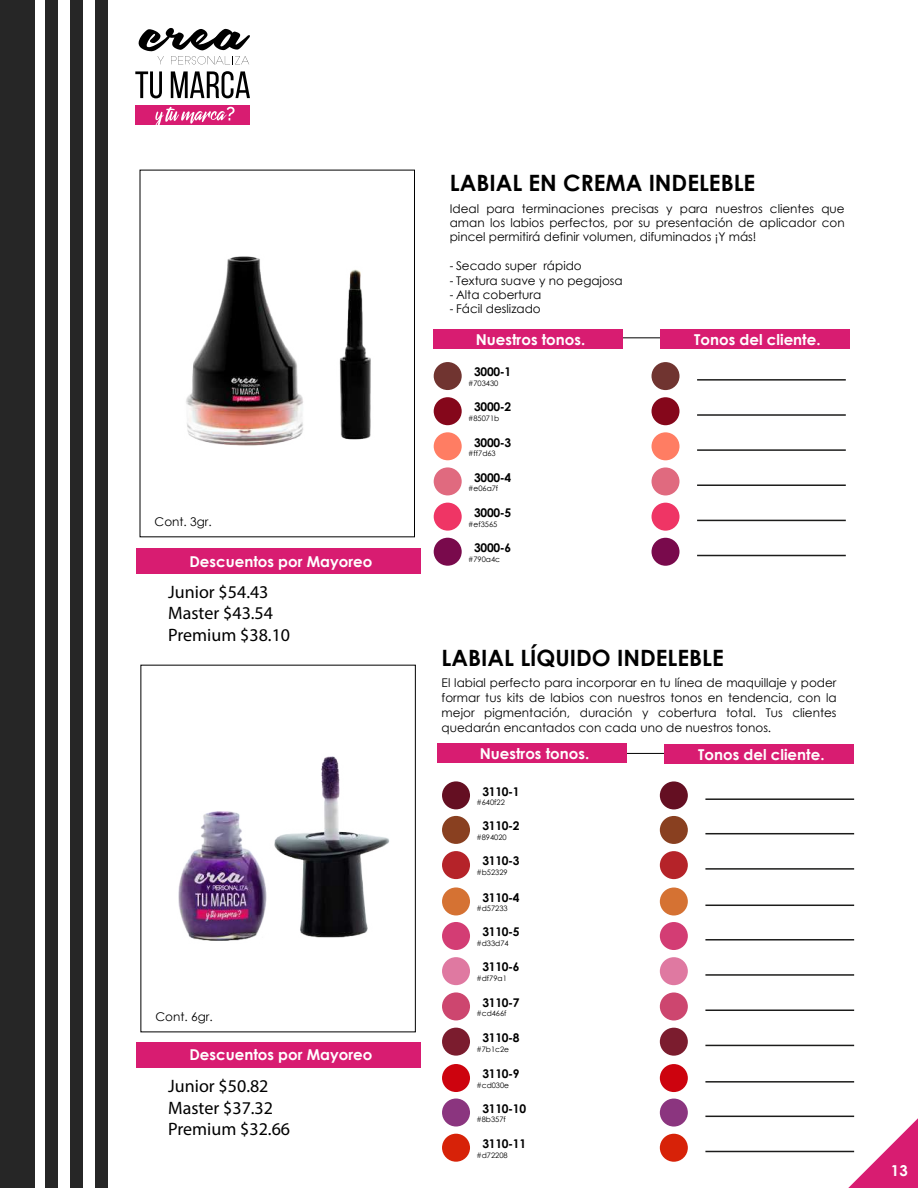
<style>
.page{position:relative;width:918px;height:1188px;background:#fff}
.page>*{position:absolute;margin:0;border:0;box-sizing:border-box;transform-origin:0 0}
.t1{font:700 22.5px "Century Gothic";color:#000}
.t2{font:18px/21.6px "Myriad Pro";color:#000}
.t3{font:700 15px "Century Gothic";color:#fff}
.t4{font:12px/15px "Century Gothic";color:#000;text-align:justify}
.t5{font:700 12px "Century Gothic";letter-spacing:-.025em;color:#000}
.t6{font:7.5px "Century Gothic";color:#000}
.s1{font-family:"Myriad Pro"}
</style>
<div class="page">
<svg style="left:138px;top:28px;width:112px;height:36px"></svg>
<svg style="left:135px;top:71px;width:27px;height:27px"></svg>
<svg style="left:171px;top:71px;width:79px;height:27px"></svg>
<div style="left:135px;top:105px;width:115px;height:20px;background:#d81c71"></div>
<svg style="left:155px;top:107px;width:80px;height:18px"></svg>
<div style="left:0;top:0;width:35px;height:1188px;background:#262626"></div>
<div style="left:45px;top:0;width:13px;height:1188px;background:#262626"></div>
<div style="left:70px;top:0;width:13px;height:1188px;background:#262626"></div>
<div style="left:95px;top:0;width:13px;height:1188px;background:#262626"></div>
<svg style="left:848px;top:1118px;width:70px;height:70px"></svg>
<hr style="left:450px;top:337px;width:394px;height:1px;background:#000">
<div style="left:434px;top:329px;width:189px;height:20px;background:#d81c71"></div>
<div style="left:661px;top:329px;width:189px;height:20px;background:#d81c71"></div>
<div style="left:442px;top:781px;width:28px;height:28px;background:#640f22;border-radius:50%"></div>
<hr style="left:444px;top:753px;width:394px;height:1px;background:#000">
<div style="left:660px;top:781px;width:28px;height:28px;background:#640f22;border-radius:50%"></div>
<div style="left:438px;top:743px;width:189px;height:20px;background:#d81c71"></div>
<div style="left:665px;top:744px;width:189px;height:20px;background:#d81c71"></div>
<hr style="left:705px;top:798px;width:149px;height:2px;background:#1c1c1b">
<div style="left:442px;top:816px;width:28px;height:28px;background:#894020;border-radius:50%"></div>
<div style="left:660px;top:816px;width:28px;height:28px;background:#894020;border-radius:50%"></div>
<hr style="left:705px;top:833px;width:149px;height:1px;background:#1c1c1b">
<div style="left:442px;top:851px;width:28px;height:28px;background:#b52329;border-radius:50%"></div>
<div style="left:660px;top:851px;width:28px;height:28px;background:#b52329;border-radius:50%"></div>
<hr style="left:705px;top:868px;width:149px;height:2px;background:#1c1c1b">
<div style="left:442px;top:887px;width:28px;height:28px;background:#d57233;border-radius:50%"></div>
<div style="left:660px;top:888px;width:28px;height:28px;background:#d57233;border-radius:50%"></div>
<hr style="left:705px;top:905px;width:149px;height:1px;background:#1c1c1b">
<div style="left:442px;top:922px;width:28px;height:28px;background:#d33d74;border-radius:50%"></div>
<div style="left:660px;top:922px;width:28px;height:28px;background:#d33d74;border-radius:50%"></div>
<hr style="left:705px;top:939px;width:149px;height:2px;background:#1c1c1b">
<div style="left:442px;top:957px;width:28px;height:28px;background:#df79a1;border-radius:50%"></div>
<div style="left:660px;top:957px;width:28px;height:28px;background:#df79a1;border-radius:50%"></div>
<hr style="left:705px;top:974px;width:149px;height:2px;background:#1c1c1b">
<div style="left:442px;top:992px;width:28px;height:28px;background:#cd466f;border-radius:50%"></div>
<div style="left:660px;top:993px;width:28px;height:27px;background:#cd466f;border-radius:50%"></div>
<hr style="left:705px;top:1010px;width:149px;height:1px;background:#1c1c1b">
<div style="left:442px;top:1028px;width:28px;height:28px;background:#7b1c2e;border-radius:50%"></div>
<div style="left:660px;top:1028px;width:28px;height:28px;background:#7b1c2e;border-radius:50%"></div>
<hr style="left:705px;top:1045px;width:149px;height:1px;background:#1c1c1b">
<div style="left:442px;top:1064px;width:28px;height:28px;background:#cd030e;border-radius:50%"></div>
<div style="left:660px;top:1064px;width:28px;height:28px;background:#cd030e;border-radius:50%"></div>
<hr style="left:705px;top:1081px;width:149px;height:2px;background:#1c1c1b">
<div style="left:442px;top:1099px;width:28px;height:28px;background:#8b357f;border-radius:50%"></div>
<div style="left:660px;top:1099px;width:28px;height:28px;background:#8b357f;border-radius:50%"></div>
<hr style="left:705px;top:1116px;width:149px;height:1px;background:#1c1c1b">
<div style="left:442px;top:1134px;width:28px;height:28px;background:#d72208;border-radius:50%"></div>
<div style="left:660px;top:1134px;width:28px;height:28px;background:#d72208;border-radius:50%"></div>
<hr style="left:705px;top:1151px;width:149px;height:1px;background:#1c1c1b">
<div style="left:434px;top:362px;width:28px;height:28px;background:#703430;border-radius:50%"></div>
<div style="left:652px;top:362px;width:28px;height:28px;background:#703430;border-radius:50%"></div>
<hr style="left:697px;top:379px;width:149px;height:2px;background:#1c1c1b">
<div style="left:434px;top:397px;width:28px;height:28px;background:#85071b;border-radius:50%"></div>
<div style="left:652px;top:397px;width:28px;height:28px;background:#85071b;border-radius:50%"></div>
<hr style="left:697px;top:414px;width:149px;height:2px;background:#1c1c1b">
<div style="left:434px;top:432px;width:28px;height:28px;background:#ff7d63;border-radius:50%"></div>
<div style="left:652px;top:432px;width:28px;height:28px;background:#ff7d63;border-radius:50%"></div>
<hr style="left:697px;top:449px;width:149px;height:2px;background:#1c1c1b">
<div style="left:434px;top:467px;width:28px;height:28px;background:#e06a7f;border-radius:50%"></div>
<div style="left:652px;top:467px;width:28px;height:28px;background:#e06a7f;border-radius:50%"></div>
<hr style="left:697px;top:484px;width:149px;height:2px;background:#1c1c1b">
<div style="left:434px;top:503px;width:28px;height:28px;background:#ef3565;border-radius:50%"></div>
<div style="left:652px;top:503px;width:28px;height:28px;background:#ef3565;border-radius:50%"></div>
<hr style="left:697px;top:520px;width:149px;height:1px;background:#1c1c1b">
<div style="left:434px;top:538px;width:28px;height:28px;background:#790a4c;border-radius:50%"></div>
<div style="left:652px;top:538px;width:28px;height:28px;background:#790a4c;border-radius:50%"></div>
<hr style="left:697px;top:555px;width:149px;height:1px;background:#1c1c1b">
<img style="left:186px;top:256px;width:185px;height:190px">
<img style="left:140px;top:678px;width:314px;height:341px">
<div style="left:136px;top:548px;width:285px;height:26px;background:#d81c71"></div>
<div style="left:136px;top:1042px;width:285px;height:26px;background:#d81c71"></div>
<p class="t4" style="left:155px;top:514px;width:59px">Cont. 3gr.</p>
<p class="t3" style="left:189px;top:550px;width:184px">Descuentos por Mayoreo</p>
<h2 class="t2" style="left:168px;top:581px;width:123px">Junior $54.43<br>Master $43.54<br>Premium $38.10</h2>
<p class="t4" style="left:155px;top:1009px;width:59px">Cont. 6gr.</p>
<p class="t3" style="left:189px;top:1044px;width:184px">Descuentos por Mayoreo</p>
<h2 class="t2" style="left:168px;top:1075px;width:123px">Junior $50.82<br>Master $37.32<br>Premium $32.66</h2>
<h1 class="t1" style="left:450px;top:166px;width:307px">LABIAL EN CREMA INDELEBLE</h1>
<p class="t4" style="left:450px;top:201px;width:396px;line-height:14.4px">Ideal para terminaciones precisas y para nuestros clientes que aman los labios perfectos, por su presentación de aplicador con pincel permitirá definir volumen, difuminados ¡Y más!</p>
<p class="t4" style="left:450px;top:258px;width:134px"><span class="s1">-</span> Secado super rápido</p>
<p class="t4" style="left:450px;top:273px;width:174px"><span class="s1">-</span> Textura suave y no pegajosa</p>
<p class="t4" style="left:450px;top:287px;width:93px"><span class="s1">-</span> Alta cobertura</p>
<p class="t4" style="left:450px;top:301px;width:92px"><span class="s1">-</span> Fácil deslizado</p>
<p class="t3" style="left:476px;top:328px;width:111px">Nuestros tonos.</p>
<p class="t3" style="left:694px;top:328px;width:128px">Tonos del cliente.</p>
<p class="t5" style="left:474px;top:363px;width:39px">3000-1</p>
<p class="t6" style="left:468px;top:378px;width:32px">#703430</p>
<p class="t5" style="left:474px;top:398px;width:39px">3000-2</p>
<p class="t6" style="left:468px;top:413px;width:33px">#85071b</p>
<p class="t5" style="left:474px;top:433px;width:39px">3000-3</p>
<p class="t6" style="left:468px;top:448px;width:29px">#ff7d63</p>
<p class="t5" style="left:474px;top:468px;width:39px">3000-4</p>
<p class="t6" style="left:468px;top:483px;width:32px">#e06a7f</p>
<p class="t5" style="left:474px;top:503px;width:39px">3000-5</p>
<p class="t6" style="left:468px;top:519px;width:31px">#ef3565</p>
<p class="t5" style="left:474px;top:539px;width:39px">3000-6</p>
<p class="t6" style="left:468px;top:554px;width:33px">#790a4c</p>
<h1 class="t1" style="left:442px;top:640px;width:284px">LABIAL LÍQUIDO INDELEBLE</h1>
<p class="t4" style="left:442px;top:674px;width:396px">El labial perfecto para incorporar en tu línea de maquillaje y poder formar tus kits de labios con nuestros tonos en tendencia, con la mejor pigmentación, duración y cobertura total. Tus clientes quedarán encantados con cada uno de nuestros tonos.</p>
<p class="t3" style="left:480px;top:742px;width:111px">Nuestros tonos.</p>
<p class="t3" style="left:698px;top:743px;width:128px">Tonos del cliente.</p>
<p class="t5" style="left:483px;top:782px;width:39px">3110-1</p>
<p class="t6" style="left:476px;top:797px;width:30px">#640f22</p>
<p class="t5" style="left:483px;top:817px;width:39px">3110-2</p>
<p class="t6" style="left:476px;top:832px;width:32px">#894020</p>
<p class="t5" style="left:483px;top:852px;width:39px">3110-3</p>
<p class="t6" style="left:476px;top:867px;width:33px">#b52329</p>
<p class="t5" style="left:483px;top:888px;width:39px">3110-4</p>
<p class="t6" style="left:476px;top:903px;width:33px">#d57233</p>
<p class="t5" style="left:483px;top:923px;width:39px">3110-5</p>
<p class="t6" style="left:476px;top:938px;width:34px">#d33d74</p>
<p class="t5" style="left:483px;top:958px;width:39px">3110-6</p>
<p class="t6" style="left:476px;top:973px;width:32px">#df79a1</p>
<p class="t5" style="left:483px;top:993px;width:39px">3110-7</p>
<p class="t6" style="left:476px;top:1008px;width:32px">#cd466f</p>
<p class="t5" style="left:483px;top:1028px;width:39px">3110-8</p>
<p class="t6" style="left:476px;top:1044px;width:34px">#7b1c2e</p>
<p class="t5" style="left:483px;top:1065px;width:39px">3110-9</p>
<p class="t6" style="left:476px;top:1080px;width:34px">#cd030e</p>
<p class="t5" style="left:483px;top:1099px;width:45px">3110-10</p>
<p class="t6" style="left:476px;top:1115px;width:31px">#8b357f</p>
<p class="t5" style="left:483px;top:1135px;width:45px">3110-11</p>
<p class="t6" style="left:476px;top:1150px;width:33px">#d72208</p>
<p class="t3" style="left:891px;top:1160px;width:18px">13</p>
</div>
